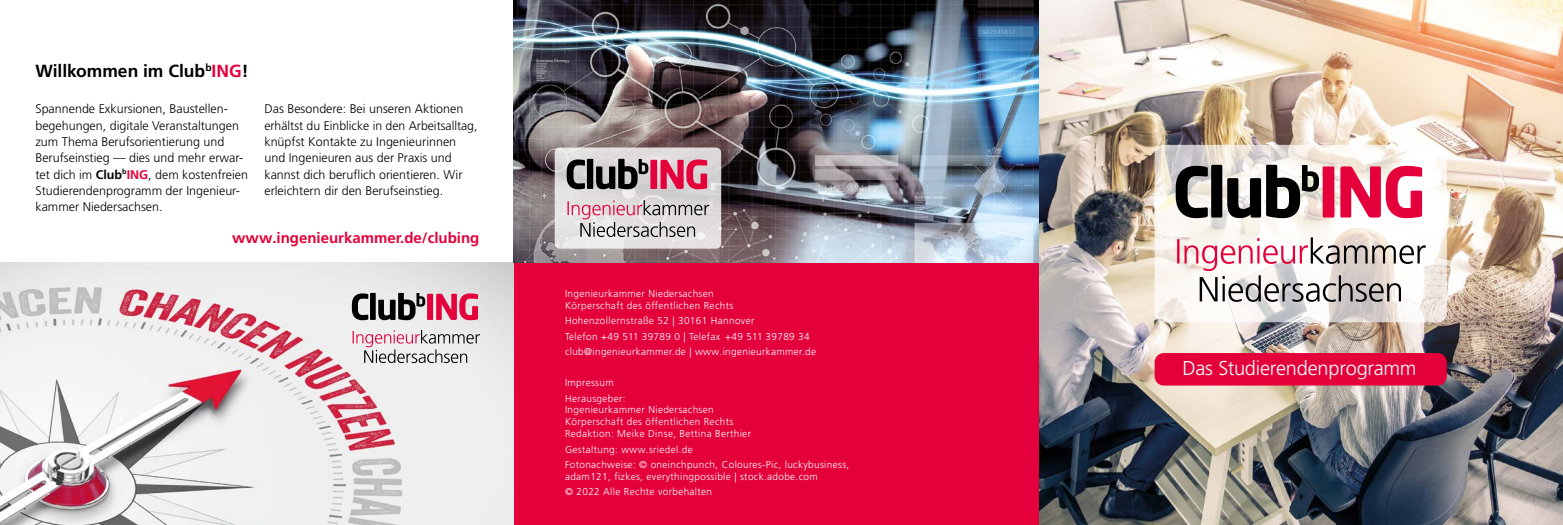
<style>
.page{position:relative;width:1563px;height:525px;background:#fff}
.page>*{position:absolute;margin:0;border:0;box-sizing:border-box;transform-origin:0 0}
.t1{font:300 20px "Frutiger LT Pro";letter-spacing:-.015em;color:#fff}
.t2{font:700 17.5px "Frutiger LT Pro";color:#000}
.t3{font:700 15px "Frutiger LT Pro";color:#e4003a}
.t4{font:300 12.5px/16.2px "Frutiger LT Pro";color:#000}
.t5{font:300 10px/15.4px "Frutiger LT Pro";letter-spacing:.035em;color:#fff}
.s1{color:#e4003a}
.s2{font-weight:700}
.s3{font-weight:700;color:#e4003a}
</style>
<div class="page">
<img style="left:1038px;top:0;width:525px;height:524px">
<svg style="left:1154px;top:145px;width:292px;height:177px"></svg>
<svg style="left:1175px;top:165px;width:247px;height:53px"></svg>
<svg style="left:1177px;top:237px;width:248px;height:65px"></svg>
<div style="left:1154px;top:353px;width:292px;height:32px;background:#e4003a;border-radius:9px"></div>
<img style="left:0;top:262px;width:514px;height:262px">
<svg style="left:352px;top:293px;width:126px;height:27px"></svg>
<svg style="left:353px;top:330px;width:127px;height:33px"></svg>
<div style="left:514px;top:262px;width:524px;height:262px;background:#e4003a"></div>
<img style="left:514px;top:0;width:524px;height:262px">
<svg style="left:555px;top:147px;width:166px;height:101px;fill:#e2dede"></svg>
<svg style="left:567px;top:159px;width:140px;height:30px"></svg>
<svg style="left:567px;top:200px;width:142px;height:37px"></svg>
<h2 class="t2" style="left:35px;top:61px;width:215px">Willkommen im Club<sup>b</sup><span class="s1">ING</span>!</h2>
<p class="t4" style="left:35px;top:101px;width:214px">Spannende Exkursionen, Baustellen&shy;begehungen, digitale Veranstaltungen zum Thema Berufsorientierung und Berufseinstieg — dies und mehr erwar&shy;tet dich im <span class="s2">Club</span><sup>b</sup><span class="s3">ING</span>, dem kostenfreien Studierendenprogramm der Ingenieur&shy;kammer Niedersachsen.</p>
<p class="t4" style="left:264px;top:101px;width:215px">Das Besondere: Bei unseren Aktionen erhältst du Einblicke in den Arbeitsalltag, knüpfst Kontakte zu Ingenieurinnen und Ingenieuren aus der Praxis und kannst dich beruflich orientieren. Wir erleichtern dir den Berufseinstieg.</p>
<h3 class="t3" style="left:232px;top:229px;width:249px">www.ingenieurkammer.de/clubing</h3>
<p class="t5" style="left:565px;top:287px;width:170px;line-height:11.9px">Ingenieurkammer Niedersachsen<br>Körperschaft des öffentlichen Rechts</p>
<p class="t5" style="left:565px;top:313px;width:252px">Hohenzollernstraße 52 | 30161 Hannover<br>Telefon +49 511 39789 0 | Telefax +49 511 39789 34 club@ingenieurkammer.de | www.ingenieurkammer.de</p>
<p class="t5" style="left:565px;top:375px;width:62px">Impressum<br>Herausgeber:</p>
<p class="t5" style="left:565px;top:404px;width:187px;line-height:11.9px">Ingenieurkammer Niedersachsen<br>Körperschaft des öffentlichen Rechts<br>Redaktion: Meike Dinse, Bettina Berthier</p>
<p class="t5" style="left:565px;top:441px;width:286px">Gestaltung: www.sriedel.de<br>Fotonachweise: © oneinchpunch, Coloures-Pic, luckybusiness,</p>
<p class="t5" style="left:565px;top:468px;width:254px">adam121, fizkes, everythingpossible | stock.adobe.com © 2022 Alle Rechte vorbehalten</p>
<h1 class="t1" style="left:1182px;top:356px;width:236px">Das Studierendenprogramm</h1>
</div>
